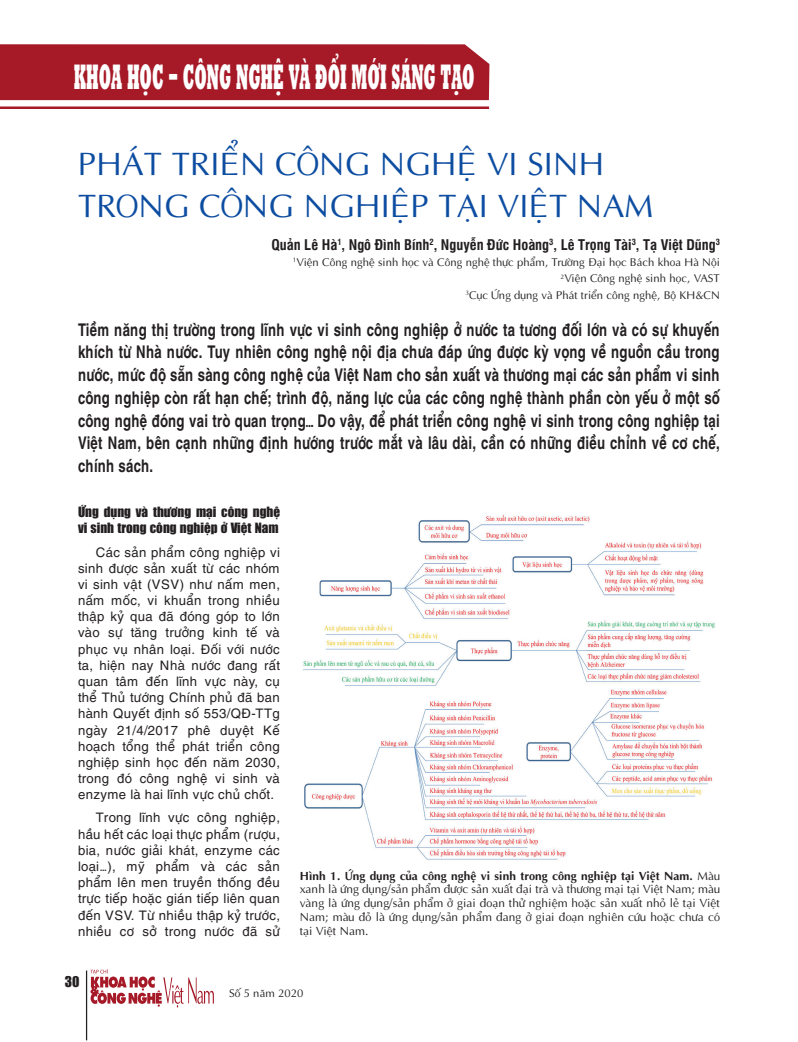
<style>
.page{position:relative;width:798px;height:1042px;background:#fff}
.page>*{position:absolute;margin:0;border:0;box-sizing:border-box;transform-origin:0 0}
.t1{font:36px "UTM Rockwell";color:#fff;scale:.4 1}
.t2{font:32.5px/42.2px "UTM Aptima";color:#0d4da1}
.t3{font:700 17.5px/22.8px "UTM Helve";color:#231f20;text-align:justify;scale:.75 1}
.t4{font:700 14.38px "UTM Swiss Condensed";color:#231f20}
.t5{font:13.75px "UTM Impact";color:#231f20}
.t6{font:13.12px/16.1px "UTM Helve";color:#231f20;text-align:justify}
.t7{font:13.12px/16.1px "UTM Impact";color:#231f20}
.t8{font:11.88px/13.8px "UTM Aptima";color:#231f20;text-align:justify}
.t9{font:11.25px "UTM Aptima";color:#231f20}
.s1{font-weight:700}
</style>
<div class="page">
<hr style="left:86px;top:970px;width:1px;height:70px;background:#231f20">
<svg style="left:90px;top:969px;width:124px;height:38px"></svg>
<div style="left:0;top:44px;width:489px;height:56px;background:#a61a28"></div>
<hr style="left:0;top:106px;width:489px;height:3px;background:#a61a28">
<img style="left:303px;top:514px;width:412px;height:347px">
<h1 class="t1" style="left:74px;top:52px;width:1003px">KHOA HỌC - CÔNG NGHỆ VÀ ĐỔI MỚI SÁNG TẠO</h1>
<h2 class="t2" style="left:78px;top:140px;width:577px">Phát triển công nghệ vi sinh trong công nghiệp tại Việt Nam</h2>
<p class="t4" style="left:271px;top:233px;width:450px">Quản Lê Hà<sup>1</sup>, Ngô Đình Bính<sup>2</sup>, Nguyễn Đức Hoàng<sup>3</sup>, Lê Trọng Tài<sup>3</sup>, Tạ Việt Dũng<sup>3</sup></p>
<p class="t9" style="left:293px;top:254px;width:428px"><sup>1</sup>Viện Công nghệ sinh học và Công nghệ thực phẩm, Trường Đại học Bách khoa H à Nội</p>
<p class="t9" style="left:560px;top:270px;width:161px"><sup>2</sup>Viện Công nghệ sinh học, VAST</p>
<p class="t9" style="left:465px;top:286px;width:247px"><sup>3</sup>Cục Ứng dụng và Phát triển công nghệ, Bộ KH &amp;CN</p>
<p class="t3" style="left:78px;top:316px;width:857px">Tiềm năng thị trường trong lĩnh vực vi sinh công nghiệp ở nước ta tương đối lớn và có sự khuyến khích từ Nhà nước. Tuy nhiên công nghệ nội địa chưa đáp ứng được kỳ vọng về nguồn cầu trong nước, mức độ sẵn sàng công nghệ của Việt Nam cho sản xuất và thương mại các sản phẩm vi sinh công nghiệp còn rất hạn chế; trình độ, năng lực của các công nghệ thành phần còn yếu ở một số công nghệ đóng vai trò quan trọng… Do vậy, để phát triển công nghệ vi sinh trong công nghiệp tại Việt Nam, bên cạnh những định hướng trước mắt và lâu dài, cần có những điều chỉnh về cơ chế, chính sách.</p>
<p class="t7" style="left:78px;top:503px;width:203px">Ứng dụng và thương mại công nghệ vi sinh trong công nghiệp ở Việt Nam</p>
<p class="t6" style="left:78px;top:542px;width:203px;text-indent:18px">Các sản phẩm công nghiệp vi sinh được sản xuất từ các nhóm vi sinh vật (VSV) như nấm men, nấm mốc, vi khuẩn trong nhiều thập kỷ qua đã đóng góp to lớn vào sự tăng trưởng kinh tế và phục vụ nhân loại. Đối với nước ta, hiện nay Nhà nước đang rất quan tâm đến lĩnh vực này, cụ thể Thủ tướng Chính phủ đã ban hành Quyết định số 553/QĐ-TTg ngày 21/4/2017 phê duyệt Kế hoạch tổng thể phát triển công nghiệp sinh học đến năm 2030, trong đó công nghệ vi sinh và enzyme là hai lĩnh vực chủ chốt.</p>
<p class="t6" style="left:78px;top:808px;width:203px;text-indent:18px">Trong lĩnh vực công nghiệp, hầu hết các loại thực phẩm (rượu, bia, nước giải khát, enzyme các loại…), mỹ phẩm và các sản phẩm lên men truyền thống đều trực tiếp hoặc gián tiếp liên quan đến VSV. Từ nhiều thập kỷ trước, nhiều cơ sở trong nước đã sử</p>
<p class="t8" style="left:299px;top:868px;width:421px"><span class="s1">Hình 1. Ứng dụng của công nghệ vi sinh trong công nghiệp tại Việt Nam.</span> Màu xanh là ứng dụng/sản phẩm được sản xuất đại trà và thương mại tại Việt N am; màu vàng là ứng dụng/sản phẩm ở giai đoạn thử nghiệm hoặc sản xuất nhỏ lẻ tại Việt N am; màu đỏ là ứng dụng/sản phẩm đang ở giai đoạn nghiên cứu hoặc chưa có tại Việt N am.</p>
<p class="t5" style="left:65px;top:971px;width:16px">30</p>
<p class="t9" style="left:229px;top:985px;width:76px">Số 5 năm 2020</p>
</div>
